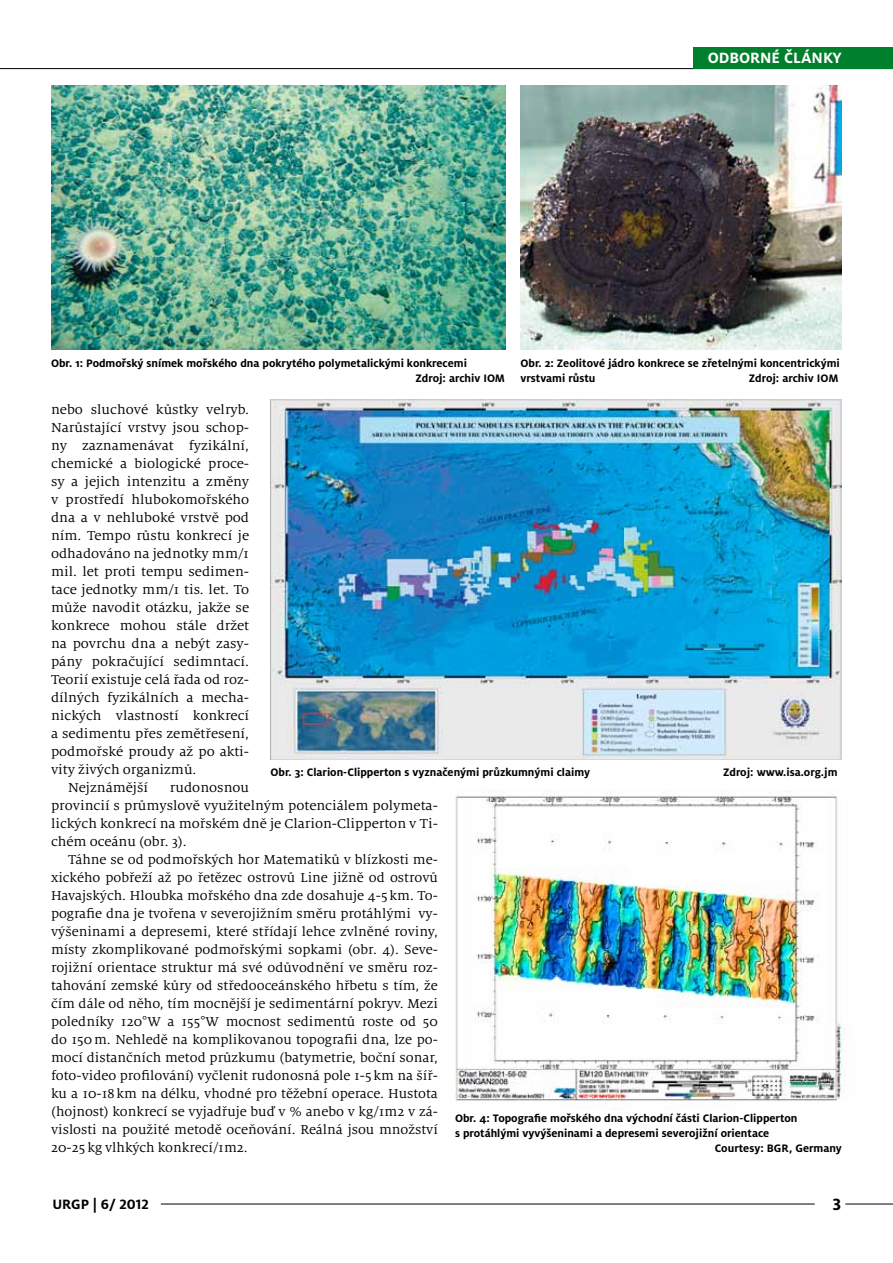
<style>
.page{position:relative;width:893px;height:1263px;background:#fff}
.page>*{position:absolute;margin:0;border:0;box-sizing:border-box;transform-origin:0 0}
.t1{font:700 18px "Henkel Milo";color:#000}
.t2{font:700 16.5px "Henkel Milo";color:#fff}
.t3{font:700 15px "Henkel Milo";color:#000}
.t4{font:14.25px/18px "Henkel Milo Serif";color:#000;text-align:justify}
.t5{font:14.25px/18px "Henkel Milo Serif";color:#000;scale:1.05 1}
.t6{font:700 12px/15px "Henkel Milo";color:#000}
</style>
<div class="page">
<hr style="left:0;top:68px;width:893px;height:1px;background:#000">
<hr style="left:845px;top:1204px;width:48px;height:1px;background:#000">
<hr style="left:161px;top:1204px;width:654px;height:1px;background:#000">
<div style="left:693px;top:48px;width:200px;height:21px;background:#007f2d"></div>
<img style="left:51px;top:85px;width:454px;height:264px">
<img style="left:520px;top:85px;width:322px;height:264px">
<img style="left:270px;top:399px;width:572px;height:361px">
<img style="left:455px;top:790px;width:390px;height:319px">
<p class="t2" style="left:708px;top:49px;width:12px">ODBORNÉ</p>
<p class="t2" style="left:784px;top:49px;width:29px">ČLÁNKY</p>
<p class="t6" style="left:415px;top:355px;width:76px;text-indent:-364px">Obr. 1: Podmořský snímek mořského dna pokrytého polymetalickými konkrecemi<br>Zdroj: archiv IOM</p>
<p class="t6" style="left:520px;top:355px;width:321px">Obr. 2: Zeolitové jádro konkrece se zřetelnými koncentrickými vrstvami růstu</p>
<p class="t6" style="left:749px;top:370px;width:76px">Zdroj: archiv IOM</p>
<p class="t5" style="left:51px;top:401px;width:190px">nebo sluchové kůstky velryb.</p>
<p class="t5" style="left:51px;top:419px;width:190px">Narůstající vrstvy jsou schop-</p>
<p class="t5" style="left:51px;top:437px;width:190px">ny zaznamenávat fyzikální,</p>
<p class="t5" style="left:51px;top:455px;width:190px">chemické a biologické proce-</p>
<p class="t5" style="left:51px;top:473px;width:190px">sy a jejich intenzitu a změny</p>
<p class="t5" style="left:51px;top:491px;width:190px">v prostředí hlubokomořského</p>
<p class="t5" style="left:51px;top:509px;width:190px">dna a v nehluboké vrstvě pod</p>
<p class="t5" style="left:51px;top:527px;width:190px">ním. Tempo růstu konkrecí je</p>
<p class="t5" style="left:51px;top:545px;width:190px">odhadováno na jednotky mm/1</p>
<p class="t5" style="left:51px;top:563px;width:190px">mil. let proti tempu sedimen-</p>
<p class="t5" style="left:51px;top:581px;width:190px">tace jednotky mm/1 tis. let. To</p>
<p class="t5" style="left:51px;top:599px;width:190px">může navodit otázku, jakže se</p>
<p class="t5" style="left:51px;top:617px;width:190px">konkrece mohou stále držet</p>
<p class="t5" style="left:51px;top:635px;width:190px">na povrchu dna a nebýt zasy-</p>
<p class="t5" style="left:51px;top:653px;width:190px">pány pokračující sedimntací.</p>
<p class="t5" style="left:51px;top:671px;width:190px">Teorií existuje celá řada od roz-</p>
<p class="t5" style="left:51px;top:689px;width:190px">dílných fyzikálních a mecha-</p>
<p class="t5" style="left:51px;top:707px;width:190px">nických vlastností konkrecí</p>
<p class="t5" style="left:51px;top:725px;width:190px">a sedimentu přes zemětřesení,</p>
<p class="t5" style="left:51px;top:743px;width:190px">podmořské proudy až po akti-</p>
<p class="t5" style="left:51px;top:761px;width:140px">vity živých organizmů.</p>
<p class="t5" style="left:68px;top:779px;width:78px">Nejznámější</p>
<p class="t6" style="left:270px;top:765px;width:321px">Obr. 3: Clarion-Clipperton s vyznačenými průzkumnými claimy</p>
<p class="t6" style="left:723px;top:765px;width:116px">Zdroj: www.isa.org.jm</p>
<p class="t5" style="left:51px;top:779px;width:370px;text-indent:119px">rudonosnou<br>provincií s průmyslově využitelným potenciálem polymeta&shy;lických konkrecí na mořském dně je Clarion-Clipperton v Ti&shy;chém oceánu (obr. 3).</p>
<p class="t4" style="left:51px;top:851px;width:388px;text-indent:17px">Táhne se od podmořských hor Matematiků v blízkosti me&shy;xického pobřeží až po řetězec ostrovů Line jižně od ostrovů Havajských. Hloubka mořského dna zde dosahuje 4-5km. To&shy;pografie dna je tvořena v severojižním směru protáhlými vy&shy;výšeninami a depresemi, které střídají lehce zvlněné roviny, místy zkomplikované podmořskými sopkami (obr. 4). Seve&shy;rojižní orientace struktur má své odůvodnění ve směru roz&shy;tahování zemské kůry od středooceánského hřbetu s tím, že čím dále od něho, tím mocnější je sedimentární pokryv. Mezi poledníky 120°W a 155°W mocnost sedimentů roste od 50 do 150m. Nehledě na komplikovanou topografii dna, lze po&shy;mocí distančních metod průzkumu (batymetrie, boční sonar, foto-video profilování) vyčlenit rudonosná pole 1-5km na šíř&shy;ku a 10-18km na délku, vhodné pro těžební operace. Hustota (hojnost) konkrecí se vyjadřuje buď v % anebo v kg/1m2 v zá&shy;vislosti na použité metodě oceňování. Reálná jsou množství 20-25kg vlhkých konkrecí/1m2.</p>
<p class="t6" style="left:455px;top:1111px;width:344px">Obr. 4: Topografie mořského dna východní části Clarion-Clipperton</p>
<p class="t6" style="left:455px;top:1126px;width:316px">s protáhlými vyvýšeninami a depresemi severojižní orientace</p>
<p class="t6" style="left:715px;top:1141px;width:129px">Courtesy: BGR, Germany</p>
<p class="t3" style="left:52px;top:1195px;width:98px">URGP | 6/ 2012</p>
<p class="t1" style="left:832px;top:1194px;width:12px">3</p>
</div>
